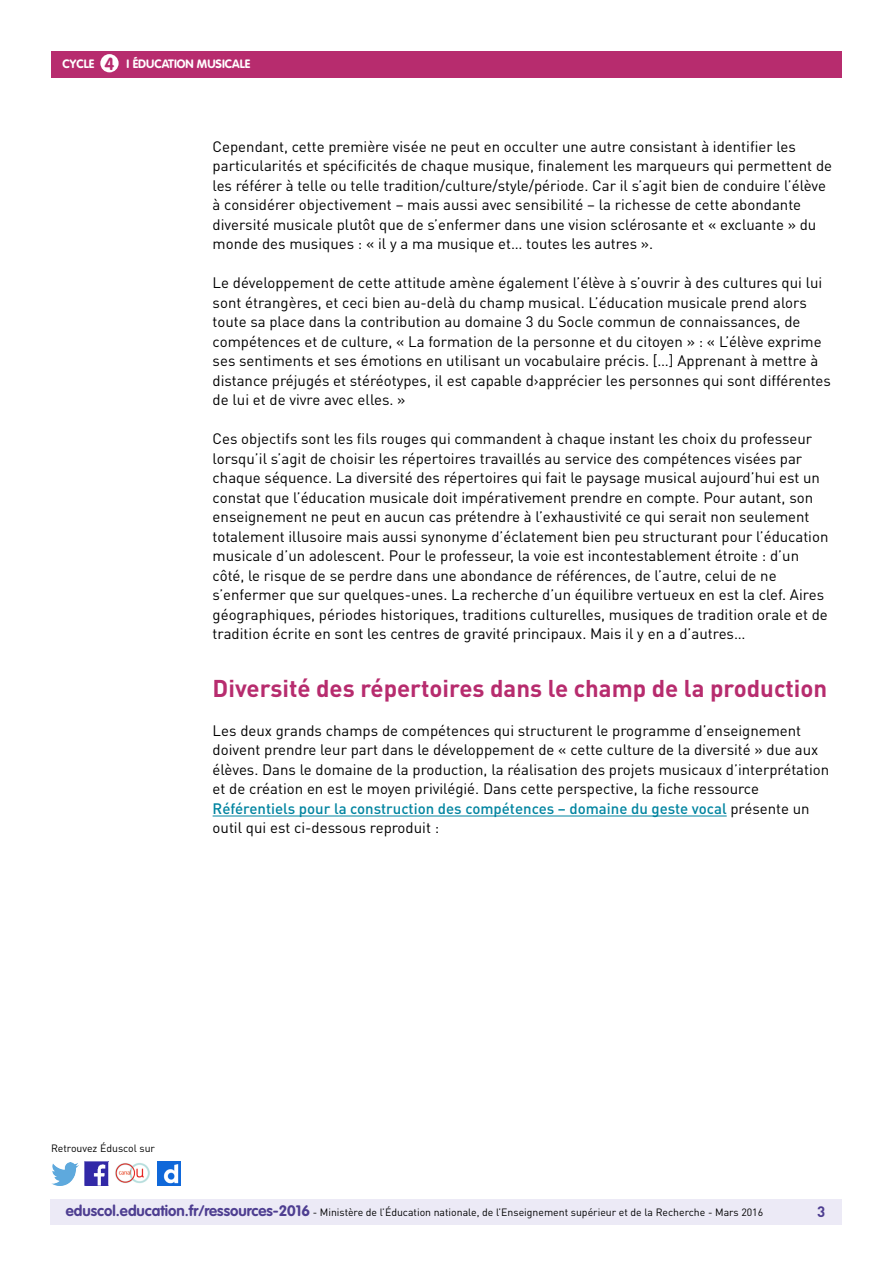
<style>
.page{position:relative;width:893px;height:1263px;background:#fff}
.page>*{position:absolute;margin:0;border:0;box-sizing:border-box;transform-origin:0 0}
._03_Titre_de_niveau{font:700 24px "DIN Pro";color:#b72c6e}
.t1{font:700 17.25px "VAG Rounded Std";color:#b72c6e}
._06_Texte_courant{font:15px/19.5px "DIN Pro";color:#000}
.t2{font:700 15px "DIN Pro";color:#4e3e91}
.t3{font:700 12px "VAG Rounded Std";color:#fff}
.t4{font:10.5px "DIN Pro";color:#000}
.s1{font-weight:500;color:#0084a0}
.s2{font-family:"VAG Rounded Std";font-weight:700;font-size:15px;color:#4e3e91}
</style>
<div class="page">
<div style="left:50px;top:1199px;width:791px;height:26px;background:#eceaf6"></div>
<div style="left:51px;top:51px;width:791px;height:27px;background:#b72c6e"></div>
<div style="left:100px;top:54px;width:19px;height:18px;background:#fff;border-radius:50%"></div>
<img style="left:85px;top:1162px;width:23px;height:23px">
<img style="left:51px;top:1163px;width:28px;height:22px">
<img style="left:158px;top:1162px;width:22px;height:23px">
<img style="left:115px;top:1163px;width:35px;height:20px">
<hr style="left:213px;top:816px;width:514px;height:1px;background:#0084a0">
<p class="t3" style="left:63px;top:57px;width:33px">CYCLE</p>
<p class="t3" style="left:127px;top:57px;width:125px">I ÉDUCATION MUSICALE</p>
<p class="t1" style="left:105px;top:53px;width:11px">4</p>
<p class="_06_Texte_courant" style="left:213px;top:136px;width:621px">Cependant, cette première visée ne peut en occulter une autre consistant à identifier les particularités et spécificités de chaque musique, finalement les marqueurs qui permettent de les référer à telle ou telle tradition/culture/style/période. Car il s’agit bien de conduire l’élève à considérer objectivement – mais aussi avec sensibilité – la richesse de cette abondante diversité musicale plutôt que de s’enfermer dans une vision sclérosante et « excluante » du monde des musiques : « il y a ma musique et… toutes les autres ».</p>
<p class="_06_Texte_courant" style="left:213px;top:273px;width:620px">Le développement de cette attitude amène également l’élève à s’ouvrir à des cultures qui lui sont étrangères, et ceci bien au-delà du champ musical. L’éducation musicale prend alors toute sa place dans la contribution au domaine 3 du Socle commun de connaissances, de compétences et de culture, « La formation de la personne et du citoyen » : « L’élève exprime ses sentiments et ses émotions en utilisant un vocabulaire précis. […] Apprenant à mettre à distance préjugés et stéréotypes, il est capable d›apprécier les personnes qui sont différentes de lui et de vivre avec elles. »</p>
<p class="_06_Texte_courant" style="left:213px;top:429px;width:617px">Ces objectifs sont les fils rouges qui commandent à chaque instant les choix du professeur lorsqu’il s’agit de choisir les répertoires travaillés au service des compétences visées par chaque séquence. La diversité des répertoires qui fait le paysage musical aujourd’hui est un constat que l’éducation musicale doit impérativement prendre en compte. Pour autant, son enseignement ne peut en aucun cas prétendre à l’exhaustivité ce qui serait non seulement totalement illusoire mais aussi synonyme d’éclatement bien peu structurant pour l’éducation musicale d’un adolescent. Pour le professeur, la voie est incontestablement étroite : d’un côté, le risque de se perdre dans une abondance de références, de l’autre, celui de ne s’enfermer que sur quelques-unes. La recherche d’un équilibre vertueux en est la clef. Aires géographiques, périodes historiques, traditions culturelles, musiques de tradition orale et de tradition écrite en sont les centres de gravité principaux. Mais il y en a d’autres…</p>
<p class="_03_Titre_de_niveau" style="left:213px;top:672px;width:616px">Diversité des répertoires dans le champ de la production</p>
<p class="_06_Texte_courant" style="left:213px;top:720px;width:618px">Les deux grands champs de compétences qui structurent le programme d’enseignement doivent prendre leur part dans le développement de « cette culture de la diversité » due aux élèves. Dans le domaine de la production, la réalisation des projets musicaux d’interprétation et de création en est le moyen privilégié. Dans cette perspective, la fiche ressource <span class="s1">Référentiels pour la construction des compétences – domaine du geste vocal</span> présente un outil qui est ci-dessous reproduit :</p>
<p class="t4" style="left:51px;top:1141px;width:106px">Retrouvez Éduscol sur</p>
<p class="t4" style="left:66px;top:1205px;width:699px"><span class="s2">eduscol.education.fr/ressources-2016</span> - Ministère de l’Éducation nationale, de l’Enseignement supérieur et de la Recherche - Mars 2016</p>
<p class="t2" style="left:817px;top:1201px;width:10px">3</p>
</div>
